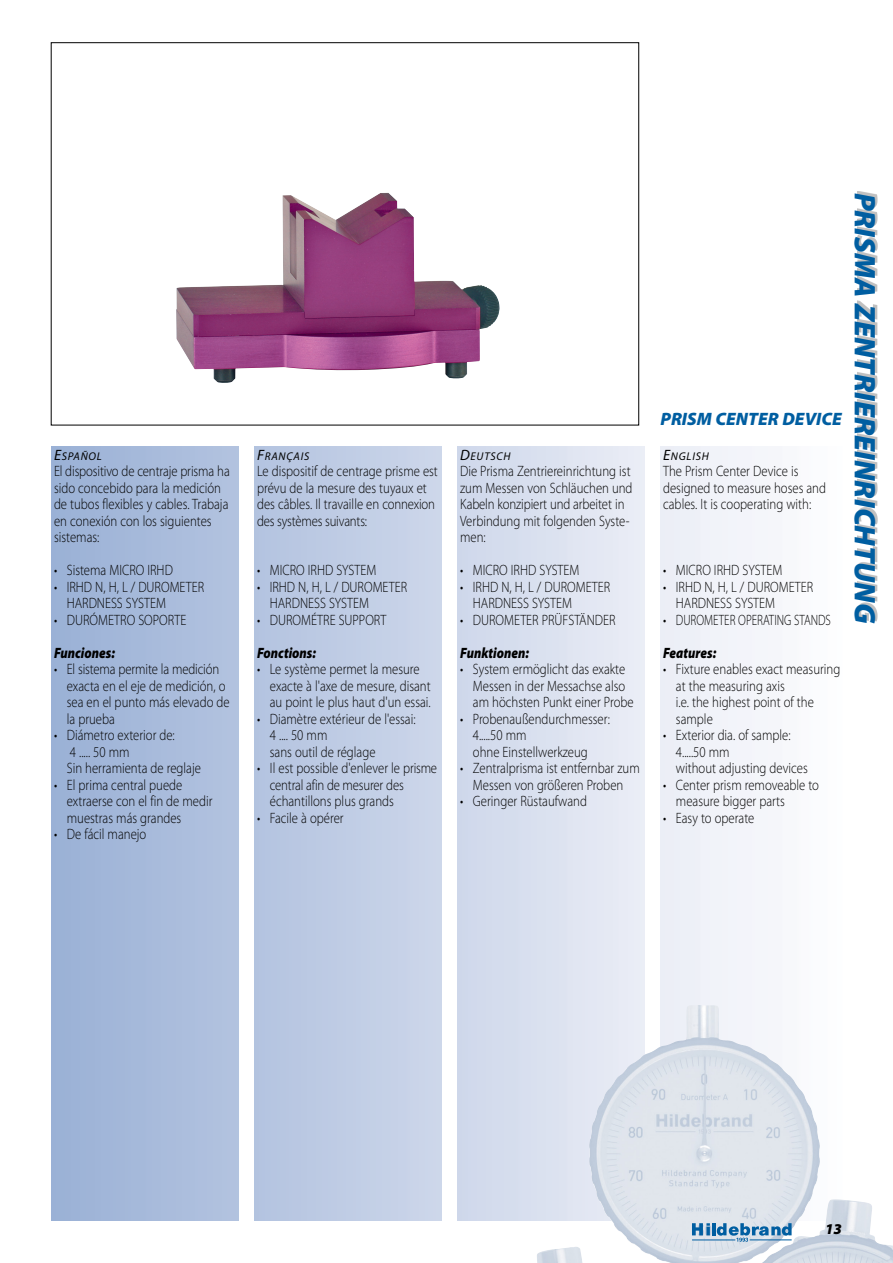
<style>
.page{position:relative;width:893px;height:1263px;background:#fff}
.page>*{position:absolute;margin:0;border:0;box-sizing:border-box;transform-origin:0 0}
.Titel{font:italic 900 30px "Myriad Pro";color:#005ea1}
.t1{font:italic 900 18px "Myriad Pro";color:#005ea1}
.Auflistung_liEinz{font:300 15px/16.5px "Myriad Pro";color:#000;scale:.85 1}
.Text{font:300 15px/16.5px "Myriad Pro";color:#000;scale:.85 1}
.Text-2{font:italic 900 15px "Myriad Pro";color:#000;scale:.85 1}
.Text-3{font:italic 900 15px "Myriad Pro";color:#000}
.Text-4{font:italic 11.25px "Myriad Pro";letter-spacing:.065em;color:#000}
.s1{font-size:15px}
</style>
<div class="page">
<div style="left:51px;top:446px;width:188px;height:774px;background:#a6b9da"></div>
<div style="left:254px;top:446px;width:188px;height:774px;background:linear-gradient(to right,#b3c3e0,#cdd7ea)"></div>
<div style="left:457px;top:446px;width:188px;height:774px;background:linear-gradient(to right,#ced7ea,#ebedf6)"></div>
<div style="left:660px;top:446px;width:188px;height:774px;background:#f4f5fa"></div>
<div style="left:856px;top:191px;width:21px;height:430px;background:#000;opacity:.25"></div>
<img style="left:176px;top:193px;width:324px;height:190px">
<img style="left:589px;top:1005px;width:304px;height:258px">
<svg style="left:692px;top:1223px;width:18px;height:12px"></svg>
<hr style="left:712px;top:1223px;width:4px;height:12px;background:#005ea1">
<svg style="left:717px;top:1223px;width:75px;height:19px"></svg>
<hr style="left:692px;top:1240px;width:43px;height:1px;background:#005ea1">
<hr style="left:750px;top:1239px;width:42px;height:1px;background:#005ea1">
<p class="Text-4" style="left:54px;top:449px;width:49px"><span class="s1">E</span>SPAÑOL</p>
<p class="Text" style="left:54px;top:463px;width:208px">El dispositivo de centraje prisma ha sido concebido para la medición de tubos flexibles y cables. Trabaja en conexión con los siguientes sistemas:</p>
<p class="Auflistung_liEinz" style="left:54px;top:562px;width:141px">• Sistema MICRO IRHD</p>
<p class="Auflistung_liEinz" style="left:67px;top:578px;width:163px;text-indent:-13px">• IRHD N, H, L / DUROMETER<br>HARDNESS SYSTEM</p>
<p class="Auflistung_liEinz" style="left:54px;top:611px;width:157px">• DURÓMETRO SOPORTE</p>
<p class="Text-2" style="left:54px;top:643px;width:73px">Funciones:</p>
<p class="Auflistung_liEinz" style="left:67px;top:661px;width:193px;text-indent:-13px">• El sistema permite la medición exacta en el eje de medición, o sea en el punto más elevado de la prueba</p>
<p class="Auflistung_liEinz" style="left:54px;top:727px;width:144px">• Diámetro exterior de:</p>
<p class="Auflistung_liEinz" style="left:67px;top:743px;width:159px">4 ..... 50 mm<br>Sin herramienta de reglaje</p>
<p class="Auflistung_liEinz" style="left:67px;top:776px;width:173px;text-indent:-13px">• El prima central puede extraerse con el fin de medir muestras más grandes</p>
<p class="Auflistung_liEinz" style="left:54px;top:826px;width:110px">• De fácil manejo</p>
<p class="Text-4" style="left:257px;top:449px;width:54px"><span class="s1">F</span>RANÇAIS</p>
<p class="Text" style="left:257px;top:463px;width:214px">Le dispositif de centrage prisme est prévu de la mesure des tuyaux et des câbles. Il travaille en connexion des systèmes suivants:</p>
<p class="Auflistung_liEinz" style="left:257px;top:562px;width:142px">• MICRO IRHD SYSTEM</p>
<p class="Auflistung_liEinz" style="left:270px;top:578px;width:163px;text-indent:-13px">• IRHD N, H, L / DUROMETER<br>HARDNESS SYSTEM</p>
<p class="Auflistung_liEinz" style="left:257px;top:611px;width:154px">• DUROMÉTRE SUPPORT</p>
<p class="Text-2" style="left:257px;top:643px;width:71px">Fonctions:</p>
<p class="Auflistung_liEinz" style="left:270px;top:661px;width:191px;text-indent:-13px">• Le système permet la mesure exacte à l'axe de mesure, disant au point le plus haut d'un essai.</p>
<p class="Auflistung_liEinz" style="left:270px;top:710px;width:173px;text-indent:-13px">• Diamètre extérieur de l'essai:<br>4 .... 50 mm<br>sans outil de réglage</p>
<p class="Auflistung_liEinz" style="left:270px;top:760px;width:198px;text-indent:-13px">• Il est possible d'enlever le prisme central afin de mesurer des échantillons plus grands</p>
<p class="Auflistung_liEinz" style="left:257px;top:809px;width:103px">• Facile à opérer</p>
<p class="Text-4" style="left:460px;top:449px;width:52px"><span class="s1">D</span>EUTSCH</p>
<p class="Text" style="left:460px;top:463px;width:204px">Die Prisma Zentriereinrichtung ist zum Messen von Schläuchen und<br>Kabeln konzipiert und arbeitet in<br>Verbindung mit folgenden Syste&shy;men:</p>
<p class="Auflistung_liEinz" style="left:460px;top:562px;width:142px">• MICRO IRHD SYSTEM</p>
<p class="Auflistung_liEinz" style="left:473px;top:578px;width:163px;text-indent:-13px">• IRHD N, H, L / DUROMETER<br>HARDNESS SYSTEM</p>
<p class="Auflistung_liEinz" style="left:460px;top:611px;width:184px">• DUROMETER PRÜFSTÄNDER</p>
<p class="Text-2" style="left:460px;top:643px;width:83px">Funktionen:</p>
<p class="Auflistung_liEinz" style="left:473px;top:661px;width:191px;text-indent:-13px">• System ermöglicht das exakte<br>Messen in der Messachse also am höchsten Punkt einer Probe</p>
<p class="Auflistung_liEinz" style="left:473px;top:710px;width:163px;text-indent:-13px">• Probenaußendurchmesser:<br>4.....50 mm<br>ohne Einstellwerkzeug</p>
<p class="Auflistung_liEinz" style="left:460px;top:760px;width:213px;text-align:center">• Zentralprisma ist entfernbar zum<br>Messen von größeren Proben</p>
<p class="Auflistung_liEinz" style="left:460px;top:793px;width:151px">• Geringer Rüstaufwand</p>
<p class="t1" style="left:660px;top:407px;width:183px">PRISM CENTER DEVICE</p>
<p class="Text-4" style="left:663px;top:449px;width:47px"><span class="s1">E</span>NGLISH</p>
<p class="Text" style="left:663px;top:463px;width:193px">The Prism Center Device is designed to measure hoses and cables. It is cooperating with:</p>
<p class="Auflistung_liEinz" style="left:663px;top:562px;width:142px">• MICRO IRHD SYSTEM</p>
<p class="Auflistung_liEinz" style="left:676px;top:578px;width:163px;text-indent:-13px">• IRHD N, H, L / DUROMETER<br>HARDNESS SYSTEM</p>
<p class="Auflistung_liEinz" style="left:663px;top:611px;width:199px">• DUROMETER OPERATING STANDS</p>
<p class="Text-2" style="left:663px;top:643px;width:64px">Features:</p>
<p class="Auflistung_liEinz" style="left:676px;top:661px;width:195px;text-indent:-13px">• Fixture enables exact measuring at the measuring axis<br>i.e. the highest point of the sample</p>
<p class="Auflistung_liEinz" style="left:676px;top:727px;width:157px;text-indent:-13px">• Exterior dia. of sample:<br>4.....50 mm<br>without adjusting devices</p>
<p class="Auflistung_liEinz" style="left:676px;top:776px;width:170px;text-indent:-13px">• Center prism removeable to measure bigger parts</p>
<p class="Auflistung_liEinz" style="left:663px;top:809px;width:109px">• Easy to operate</p>
<p class="Titel" style="left:885px;top:192px;width:433px;rotate:90deg">PRISMA ZENTRIEREINRICHTUNG</p>
<p class="Text-3" style="left:825px;top:1219px;width:18px">13</p>
</div>
